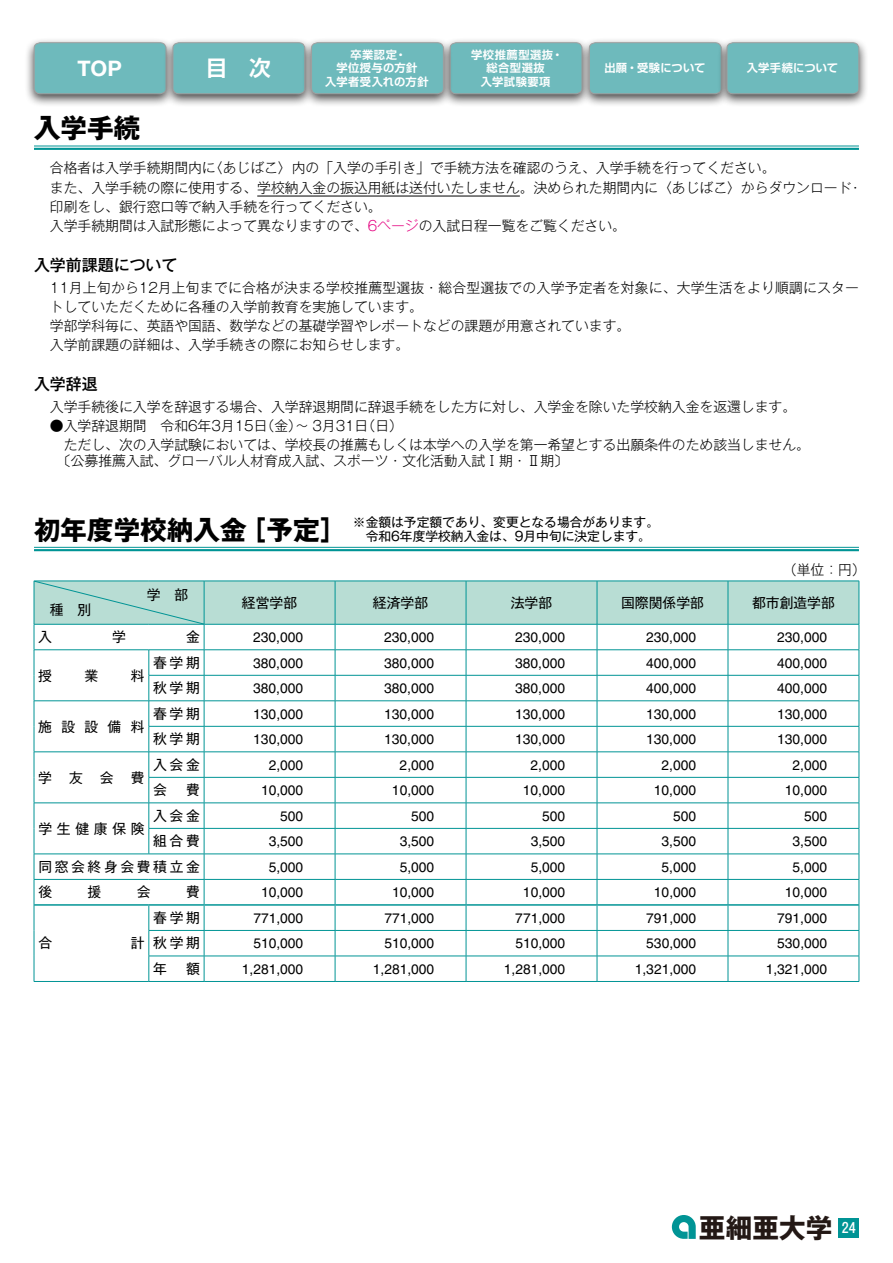
<style>
.page{position:relative;width:893px;height:1263px;background:#fff}
.page>*{position:absolute;margin:0;border:0;box-sizing:border-box;transform-origin:0 0}
.t1{font:700 26.7px "Gothic MB101 Pr 6";color:#231815}
.t2{font:700 26.55px "Gothic MB101 Pr 6";color:#000}
.t3{font:700 21.45px "Helvetica Neue LT Std";color:#fff}
.t4{font:700 21.45px "Shin Go Pr 6 De";color:#fff}
.t5{font:500 15.9px "Gothic MB101 Pr 6 N";color:#000}
.t6{font:300 13.8px/19.2px "Gothic MB101 Pr 6 N";color:#000}
.t7{font:13.8px "Helvetica";color:#000}
.t8{font:13.8px "Gothic MB101 Pr 6 N";letter-spacing:.19em;color:#000}
.t9{font:12.75px/13.8px "Gothic MB101 Pr 6 N";color:#000}
.t10{font:700 11.1px/13.6px "Shin Go Pr 6 De";letter-spacing:.04em;color:#fff;text-align:center}
.t11{font:700 11.1px "Shin Go Pr 6 De";letter-spacing:.015em;color:#fff}
.t12{font:700 11.1px "Shin Go Pr 6 De";letter-spacing:.01em;color:#fff}
.s1{color:#e4007f}
</style>
<div class="page">
<svg style="left:672px;top:1215px;width:24px;height:24px"></svg>
<div style="left:838px;top:1218px;width:21px;height:20px;background:#009495"></div>
<div style="left:25px;top:37px;width:150px;height:71px;background:#000;opacity:.75"></div>
<div style="left:34px;top:42px;width:129px;height:52px;background:#6ebabc"></div>
<div style="left:441px;top:37px;width:150px;height:71px;background:#000;opacity:.75"></div>
<div style="left:453px;top:42px;width:127px;height:52px;background:#6ebabc"></div>
<div style="left:163px;top:37px;width:151px;height:71px;background:#000;opacity:.75"></div>
<div style="left:173px;top:42px;width:129px;height:52px;background:#6ebabc"></div>
<div style="left:302px;top:37px;width:151px;height:71px;background:#000;opacity:.75"></div>
<svg style="left:311px;top:42px;width:133px;height:52px;background:#70b8ba"></svg>
<div style="left:580px;top:37px;width:151px;height:71px;background:#000;opacity:.75"></div>
<div style="left:589px;top:42px;width:128px;height:52px;background:#6ebabc"></div>
<div style="left:717px;top:37px;width:151px;height:71px;background:#000;opacity:.75"></div>
<svg style="left:727px;top:42px;width:132px;height:52px;background:#70b8ba"></svg>
<hr style="left:34px;top:146px;width:825px;height:1px;background:#009495">
<hr style="left:34px;top:148px;width:825px;height:2px;background:#009495">
<hr style="left:257px;top:196px;width:263px;height:1px;background:#000">
<hr style="left:34px;top:547px;width:825px;height:1px;background:#009495">
<hr style="left:34px;top:549px;width:825px;height:2px;background:#009495">
<hr style="left:34px;top:981px;width:115px;height:1px;background:#009495">
<hr style="left:149px;top:981px;width:55px;height:1px;background:#009495">
<hr style="left:204px;top:981px;width:131px;height:1px;background:#009495">
<hr style="left:335px;top:981px;width:131px;height:1px;background:#009495">
<hr style="left:466px;top:981px;width:131px;height:1px;background:#009495">
<hr style="left:597px;top:981px;width:131px;height:1px;background:#009495">
<hr style="left:728px;top:981px;width:131px;height:1px;background:#009495">
<svg style="left:34px;top:581px;width:826px;height:400px"></svg>
<h3 class="t3" style="left:77px;top:55px;width:46px">TOP</h3>
<p class="t10" style="left:471px;top:47px;width:93px">学校推薦型選抜・総合型選抜</p>
<p class="t10" style="left:325px;top:47px;width:105px">卒業認定・<br>学位授与の方針<br>入学者受入れの方針</p>
<h3 class="t4" style="left:206px;top:51px;width:66px">目　次</h3>
<p class="t10" style="left:481px;top:75px;width:71px">入学試験要項</p>
<p class="t11" style="left:604px;top:59px;width:102px">出願・受験について</p>
<p class="t12" style="left:747px;top:59px;width:93px">入学手続について</p>
<h2 class="t2" style="left:34px;top:106px;width:108px">入学手続</h2>
<p class="t6" style="left:50px;top:157px;width:814px">合格者は入学手続期間内に〈あじばこ〉内の「入学の手引き」で手続方法を確認のうえ、入学手続を行ってください。<br>また、入学手続の際に使用する、学校納入金の振込用紙は送付いたしません。決められた期間内に〈あじばこ〉からダウンロード・印刷をし、銀行窓口等で納入手続を行ってください。<br>入学手続期間は入試形態によって異なりますので、<span class="s1">6ページ</span>の入試日程一覧をご覧ください。</p>
<p class="t5" style="left:34px;top:252px;width:145px">入学前課題について</p>
<p class="t6" style="left:50px;top:277px;width:811px">11月上旬から12月上旬までに合格が決まる学校推薦型選抜・総合型選抜での入学予定者を対象に、大学生活をより順調にスタートしていただくために各種の入学前教育を実施しています。<br>学部学科毎に、英語や国語、数学などの基礎学習やレポートなどの課題が用意されています。<br>入学前課題の詳細は、入学手続きの際にお知らせします。</p>
<p class="t5" style="left:34px;top:371px;width:65px">入学辞退</p>
<p class="t6" style="left:50px;top:396px;width:748px">入学手続後に入学を辞退する場合、入学辞退期間に辞退手続をした方に対し、入学金を除いた学校納入金を返還します。</p>
<p class="t6" style="left:50px;top:415px;width:762px">●入学辞退期間　令和6年3月15日（金）〜 3月31日（日）<br>　ただし、次の入学試験においては、学校長の推薦もしくは本学への入学を第一希望とする出願条件のため該当しません。</p>
<p class="t6" style="left:50px;top:450px;width:520px">　〔公募推薦入試、グローバル人材育成入試、スポーツ・文化活動入試Ⅰ期・Ⅱ期〕</p>
<h2 class="t2" style="left:34px;top:507px;width:314px">初年度学校納入金［予定］</h2>
<p class="t9" style="left:353px;top:515px;width:308px">※金額は予定額であり、変更となる場合があります。　令和6年度学校納入金は、9月中旬に決定します。</p>
<p class="t6" style="left:783px;top:559px;width:84px">（単位：円）</p>
<p class="t8" style="left:50px;top:599px;width:43px">種　別</p>
<p class="t8" style="left:147px;top:584px;width:43px">学　部</p>
<p class="t8" style="left:242px;top:591px;width:57px">経営学部</p>
<p class="t8" style="left:373px;top:591px;width:57px">経済学部</p>
<p class="t8" style="left:511px;top:591px;width:43px">法学部</p>
<p class="t8" style="left:621px;top:591px;width:84px">国際関係学部</p>
<p class="t8" style="left:752px;top:591px;width:84px">都市創造学部</p>
<p class="t8" style="left:38px;top:625px;width:15px">入</p>
<p class="t8" style="left:112px;top:625px;width:15px">学</p>
<p class="t8" style="left:186px;top:625px;width:15px">金</p>
<p class="t7" style="left:253px;top:629px;width:51px">230,000</p>
<p class="t7" style="left:384px;top:629px;width:51px">230,000</p>
<p class="t7" style="left:515px;top:629px;width:51px">230,000</p>
<p class="t7" style="left:646px;top:629px;width:51px">230,000</p>
<p class="t7" style="left:777px;top:629px;width:51px">230,000</p>
<p class="t8" style="left:38px;top:664px;width:15px">授</p>
<p class="t8" style="left:85px;top:664px;width:15px">業</p>
<p class="t8" style="left:131px;top:664px;width:15px">料</p>
<p class="t8" style="left:153px;top:651px;width:48px">春学期</p>
<p class="t7" style="left:253px;top:655px;width:51px">380,000</p>
<p class="t7" style="left:384px;top:655px;width:51px">380,000</p>
<p class="t7" style="left:515px;top:655px;width:51px">380,000</p>
<p class="t7" style="left:646px;top:655px;width:51px">400,000</p>
<p class="t7" style="left:777px;top:655px;width:51px">400,000</p>
<p class="t8" style="left:153px;top:677px;width:48px">秋学期</p>
<p class="t7" style="left:253px;top:680px;width:51px">380,000</p>
<p class="t7" style="left:384px;top:680px;width:51px">380,000</p>
<p class="t7" style="left:515px;top:680px;width:51px">380,000</p>
<p class="t7" style="left:646px;top:680px;width:51px">400,000</p>
<p class="t7" style="left:777px;top:680px;width:51px">400,000</p>
<p class="t8" style="left:38px;top:715px;width:108px">施設設備料</p>
<p class="t8" style="left:38px;top:766px;width:108px">学友会費</p>
<p class="t8" style="left:153px;top:702px;width:48px">春学期</p>
<p class="t7" style="left:253px;top:706px;width:51px">130,000</p>
<p class="t7" style="left:384px;top:706px;width:51px">130,000</p>
<p class="t7" style="left:515px;top:706px;width:51px">130,000</p>
<p class="t7" style="left:646px;top:706px;width:51px">130,000</p>
<p class="t7" style="left:777px;top:706px;width:51px">130,000</p>
<p class="t8" style="left:153px;top:728px;width:48px">秋学期</p>
<p class="t7" style="left:253px;top:731px;width:51px">130,000</p>
<p class="t7" style="left:384px;top:731px;width:51px">130,000</p>
<p class="t7" style="left:515px;top:731px;width:51px">130,000</p>
<p class="t7" style="left:646px;top:731px;width:51px">130,000</p>
<p class="t7" style="left:777px;top:731px;width:51px">130,000</p>
<p class="t8" style="left:153px;top:753px;width:48px">入会金</p>
<p class="t7" style="left:269px;top:757px;width:36px">2,000</p>
<p class="t7" style="left:400px;top:757px;width:36px">2,000</p>
<p class="t7" style="left:531px;top:757px;width:36px">2,000</p>
<p class="t7" style="left:662px;top:757px;width:36px">2,000</p>
<p class="t7" style="left:793px;top:757px;width:36px">2,000</p>
<p class="t8" style="left:153px;top:779px;width:15px">会</p>
<p class="t8" style="left:186px;top:779px;width:15px">費</p>
<p class="t7" style="left:261px;top:782px;width:44px">10,000</p>
<p class="t7" style="left:392px;top:782px;width:44px">10,000</p>
<p class="t7" style="left:523px;top:782px;width:44px">10,000</p>
<p class="t7" style="left:654px;top:782px;width:44px">10,000</p>
<p class="t7" style="left:785px;top:782px;width:44px">10,000</p>
<p class="t8" style="left:153px;top:804px;width:48px">入会金</p>
<p class="t7" style="left:280px;top:808px;width:25px">500</p>
<p class="t7" style="left:411px;top:808px;width:25px">500</p>
<p class="t7" style="left:542px;top:808px;width:25px">500</p>
<p class="t7" style="left:673px;top:808px;width:25px">500</p>
<p class="t7" style="left:804px;top:808px;width:25px">500</p>
<p class="t8" style="left:153px;top:830px;width:48px">組合費</p>
<p class="t7" style="left:269px;top:833px;width:36px">3,500</p>
<p class="t7" style="left:400px;top:833px;width:36px">3,500</p>
<p class="t7" style="left:531px;top:833px;width:36px">3,500</p>
<p class="t7" style="left:662px;top:833px;width:36px">3,500</p>
<p class="t7" style="left:793px;top:833px;width:36px">3,500</p>
<p class="t8" style="left:38px;top:855px;width:163px">同窓会終身会費積立金</p>
<p class="t7" style="left:269px;top:859px;width:36px">5,000</p>
<p class="t7" style="left:400px;top:859px;width:36px">5,000</p>
<p class="t7" style="left:531px;top:859px;width:36px">5,000</p>
<p class="t7" style="left:662px;top:859px;width:36px">5,000</p>
<p class="t7" style="left:793px;top:859px;width:36px">5,000</p>
<p class="t8" style="left:38px;top:881px;width:15px">後</p>
<p class="t8" style="left:88px;top:881px;width:15px">援</p>
<p class="t8" style="left:137px;top:881px;width:15px">会</p>
<p class="t8" style="left:186px;top:881px;width:15px">費</p>
<p class="t7" style="left:261px;top:884px;width:44px">10,000</p>
<p class="t7" style="left:392px;top:884px;width:44px">10,000</p>
<p class="t7" style="left:523px;top:884px;width:44px">10,000</p>
<p class="t7" style="left:654px;top:884px;width:44px">10,000</p>
<p class="t7" style="left:785px;top:884px;width:44px">10,000</p>
<p class="t8" style="left:38px;top:932px;width:15px">合</p>
<p class="t8" style="left:131px;top:932px;width:15px">計</p>
<p class="t8" style="left:38px;top:817px;width:108px">学生健康保険</p>
<p class="t8" style="left:153px;top:906px;width:48px">春学期</p>
<p class="t7" style="left:253px;top:910px;width:51px">771,000</p>
<p class="t7" style="left:384px;top:910px;width:51px">771,000</p>
<p class="t7" style="left:515px;top:910px;width:51px">771,000</p>
<p class="t7" style="left:646px;top:910px;width:51px">791,000</p>
<p class="t7" style="left:777px;top:910px;width:51px">791,000</p>
<p class="t8" style="left:153px;top:932px;width:48px">秋学期</p>
<p class="t7" style="left:253px;top:935px;width:51px">510,000</p>
<p class="t7" style="left:384px;top:935px;width:51px">510,000</p>
<p class="t7" style="left:515px;top:935px;width:51px">510,000</p>
<p class="t7" style="left:646px;top:935px;width:51px">530,000</p>
<p class="t7" style="left:777px;top:935px;width:51px">530,000</p>
<p class="t8" style="left:153px;top:957px;width:15px">年</p>
<p class="t8" style="left:186px;top:957px;width:15px">額</p>
<p class="t7" style="left:242px;top:961px;width:63px">1,281,000</p>
<p class="t7" style="left:373px;top:961px;width:63px">1,281,000</p>
<p class="t7" style="left:504px;top:961px;width:63px">1,281,000</p>
<p class="t7" style="left:635px;top:961px;width:63px">1,321,000</p>
<p class="t7" style="left:766px;top:961px;width:63px">1,321,000</p>
<h1 class="t1" style="left:699px;top:1205px;width:158px">亜細亜大学 <sup>24</sup></h1>
</div>
